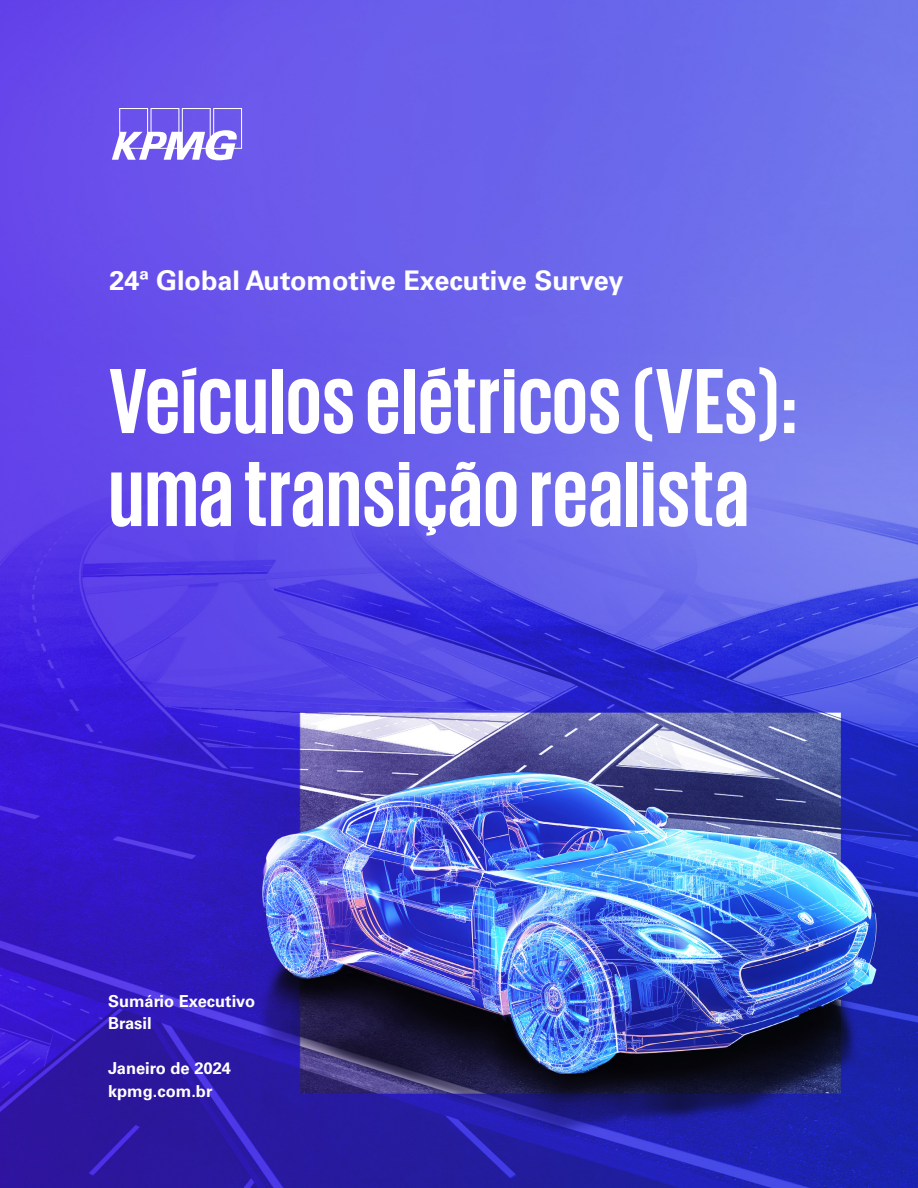
<style>
.page{position:relative;width:918px;height:1188px;background:#fff}
.page>*{position:absolute;margin:0;border:0;box-sizing:border-box;transform-origin:0 0}
.t1{font:700 94.5px/93px "KPMG";letter-spacing:.01em;color:#fff}
.t2{font:700 27px "Univers LT Std";color:#fff}
.t3{font:700 16.5px/22.5px "Univers LT Std";color:#fff}
</style>
<div class="page">
<img style="left:0;top:0;width:918px;height:1188px">
<svg style="left:112px;top:108px;width:130px;height:52px"></svg>
<h2 class="t2" style="left:110px;top:264px;width:515px">24ª Global Automotive Executive Survey</h2>
<h1 class="t1" style="left:109px;top:352px;width:690px">Veículos elétricos (VEs): uma transição realista</h1>
<p class="t3" style="left:108px;top:990px;width:149px">Sumário Executivo<br>Brasil</p>
<p class="t3" style="left:108px;top:1057px;width:125px">Janeiro de 2024 kpmg.com.br</p>
</div>
